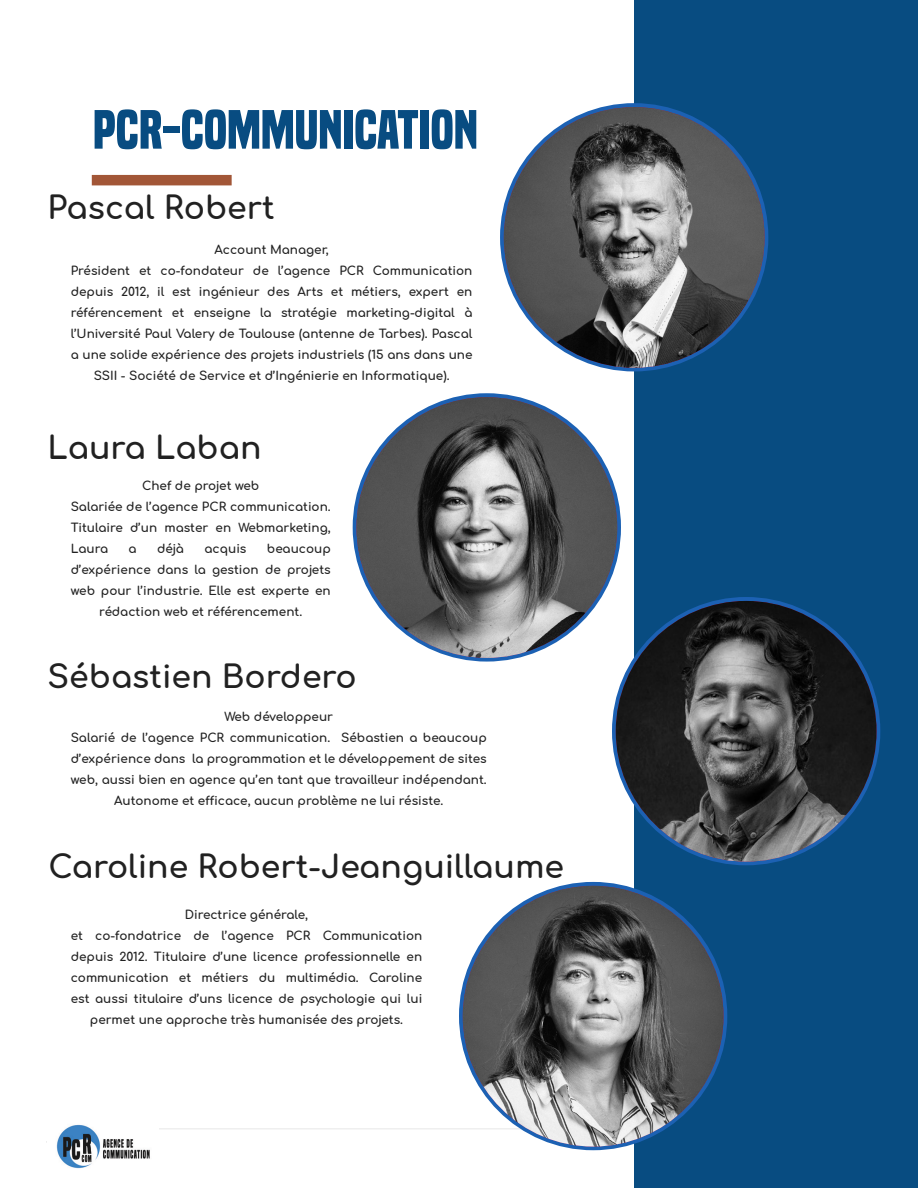
<style>
.page{position:relative;width:918px;height:1188px;background:#fff}
.page>*{position:absolute;margin:0;border:0;box-sizing:border-box;transform-origin:0 0}
.titre{font:700 51px "Built Titling Rg";color:#084c81}
.t1{font:700 31.5px "Comfortaa";color:#212121}
.t2{font:700 12px/21px "Comfortaa";color:#212121;text-align:center}
</style>
<div class="page">
<hr style="left:49px;top:1128px;width:822px;height:2px;background:#efefef">
<img style="left:49px;top:1124px;width:109px;height:45px">
<div style="left:634px;top:0;width:284px;height:1188px;background:#084c81"></div>
<div style="left:500px;top:103px;width:268px;height:268px;background:#1c61b3;border-radius:50%"></div>
<img style="left:504px;top:107px;width:261px;height:261px;border-radius:130px">
<div style="left:92px;top:175px;width:140px;height:10px;background:#a25637"></div>
<svg style="left:353px;top:393px;width:268px;height:269px;background:#2b69b4"></svg>
<img style="left:356px;top:397px;width:261px;height:261px;border-radius:130px">
<div style="left:612px;top:597px;width:268px;height:268px;background:#1c61b3;border-radius:50%"></div>
<img style="left:616px;top:601px;width:261px;height:261px;border-radius:130px">
<div style="left:459px;top:882px;width:268px;height:268px;background:#1c61b3;border-radius:50%"></div>
<img style="left:463px;top:886px;width:261px;height:261px;border-radius:130px">
<p class="titre" style="left:93px;top:100px;width:387px">PCR-COMMUNICATION</p>
<p class="t1" style="left:48px;top:179px;width:229px">Pascal Robert</p>
<p class="t2" style="left:215px;top:238px;width:115px">Account Manager,</p>
<p class="t2" style="left:71px;top:259px;width:403px">Président et co-fondateur de l’agence PCR Communication depuis 2012, il est ingénieur des Arts et métiers, expert en référencement et enseigne la stratégie marketing-digital à l’Université Paul Valery de Toulouse (antenne de Tarbes). Pascal a une solide expérience des projets industriels (15 ans dans une SSII - Société de Service et d’Ingénierie en Informatique).</p>
<p class="t1" style="left:48px;top:418px;width:215px">Laura Laban</p>
<p class="t2" style="left:142px;top:474px;width:119px">Chef de projet web</p>
<p class="t2" style="left:71px;top:495px;width:262px;text-align:justify">Salariée de l’agence PCR communication.<br>Titulaire d’un master en Webmarketing, Laura</p>
<p class="t2" style="left:129px;top:537px;width:10px">a</p>
<p class="t2" style="left:157px;top:537px;width:28px">déjà</p>
<p class="t2" style="left:204px;top:537px;width:44px">acquis</p>
<p class="t2" style="left:267px;top:537px;width:65px">beaucoup</p>
<p class="t2" style="left:71px;top:558px;width:262px">d’expérience dans la gestion de projets</p>
<p class="t2" style="left:71px;top:579px;width:262px">web pour l’industrie. Elle est experte en</p>
<p class="t2" style="left:99px;top:600px;width:204px">rédaction web et référencement.</p>
<p class="t1" style="left:48px;top:647px;width:311px">Sébastien Bordero</p>
<p class="t2" style="left:225px;top:704px;width:110px">Web développeur</p>
<p class="t2" style="left:71px;top:725px;width:418px">Salarié de l’agence PCR communication. Sébastien a beaucoup d’expérience dans la programmation et le développement de sites web, aussi bien en agence qu’en tant que travailleur indépendant.<br>Autonome et efficace, aucun problème ne lui résiste.</p>
<p class="t1" style="left:49px;top:838px;width:517px">Caroline Robert-Jeanguillaume</p>
<p class="t2" style="left:185px;top:902px;width:125px">Directrice générale,</p>
<p class="t2" style="left:71px;top:923px;width:353px">et co-fondatrice de l’agence PCR Communication depuis 2012. Titulaire d’une licence professionnelle en communication et métiers du multimédia. Caroline est aussi titulaire d’uns licence de psychologie qui lui permet une approche très humanisée des projets.</p>
</div>
